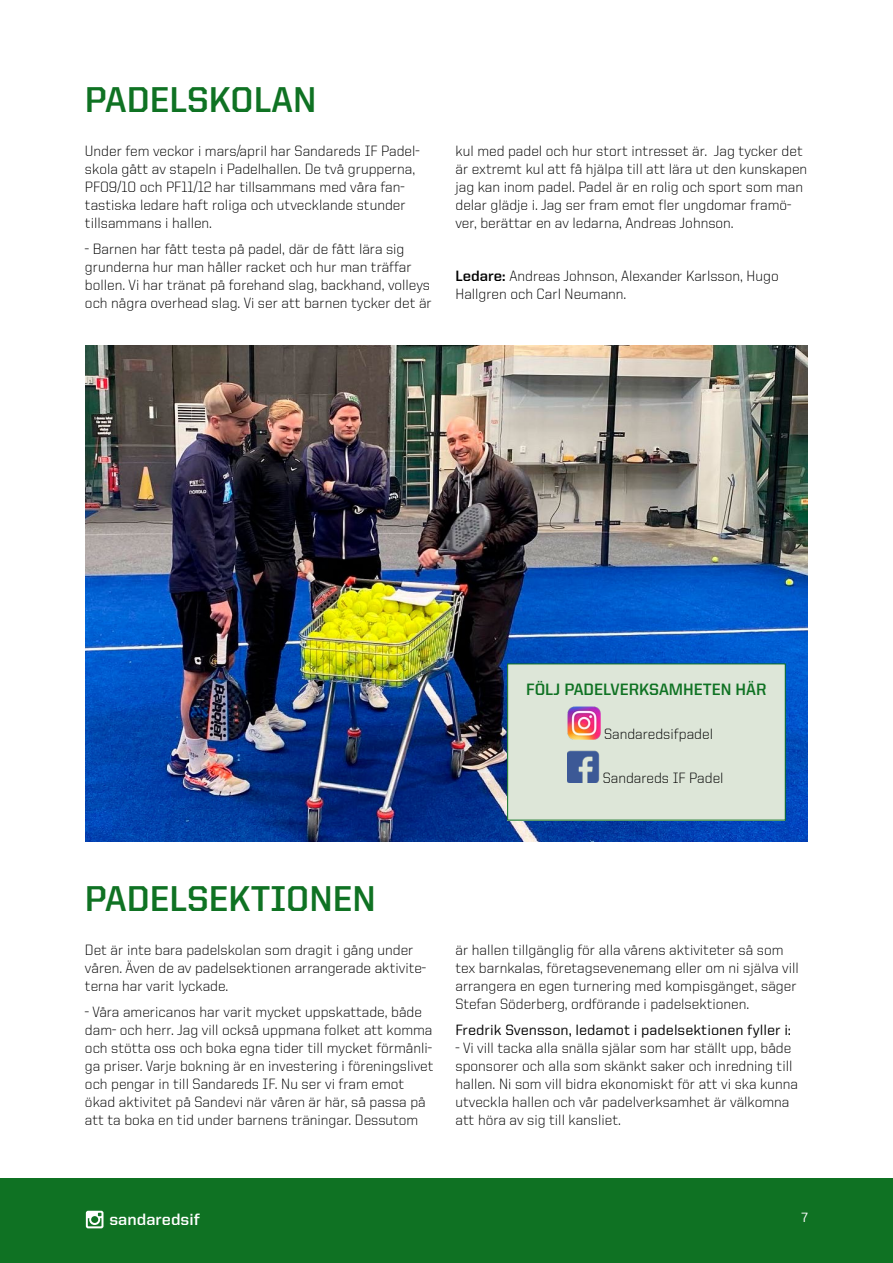
<style>
.page{position:relative;width:893px;height:1263px;background:#fff}
.page>*{position:absolute;margin:0;border:0;box-sizing:border-box;transform-origin:0 0}
.t1{font:700 36px "United Sans Reg";color:#0f7223}
.t2{font:700 16.5px "United Sans Reg";color:#0f7223}
.t3{font:700 16.5px "United Sans Reg";color:#fff}
.t4{font:300 15px/18px "United Sans Reg";color:#000}
.t5{font:500 15px "United Sans Reg";color:#000}
.t6{font:500 13.5px "United Sans Reg";color:#fff}
.s1{font-weight:700}
</style>
<div class="page">
<img style="left:85px;top:345px;width:723px;height:496px">
<div style="left:508px;top:664px;width:277px;height:156px;background:#dde6d8"></div>
<img style="left:567px;top:706px;width:33px;height:33px">
<img style="left:567px;top:751px;width:32px;height:32px">
<div style="left:0;top:1178px;width:893px;height:85px;background:#0f7223"></div>
<svg style="left:86px;top:1211px;width:17px;height:17px"></svg>
<h1 class="t1" style="left:85px;top:80px;width:233px">PADELSKOLAN</h1>
<p class="t4" style="left:85px;top:142px;width:336px">Under fem veckor i mars/april har Sandareds IF Padel&shy;skola gått av stapeln i Padelhallen. De två grupperna, PF09/10 och PF11/12 har tillsammans med våra fan&shy;tastiska ledare haft roliga och utvecklande stunder tillsammans i hallen.</p>
<p class="t4" style="left:85px;top:240px;width:348px">- Barnen har fått testa på padel, där de fått lära sig grunderna hur man håller racket och hur man träffar bollen. Vi har tränat på forehand slag, backhand, volleys och några overhead slag. Vi ser att barnen tycker det är</p>
<p class="t4" style="left:455px;top:142px;width:353px">kul med padel och hur stort intresset är. Jag tycker det är extremt kul att få hjälpa till att lära ut den kunskapen jag kan inom padel. Padel är en rolig och sport som man delar glädje i. Jag ser fram emot fler ungdomar framö&shy;ver, berättar en av ledarna, Andreas Johnson.</p>
<p class="t4" style="left:455px;top:267px;width:325px"><span class="s1">Ledare:</span> Andreas Johnson, Alexander Karlsson, Hugo<br>Hallgren och Carl Neumann.</p>
<p class="t2" style="left:526px;top:680px;width:242px">FÖLJ PADELVERKSAMHETEN HÄR</p>
<p class="t4" style="left:604px;top:725px;width:111px">Sandaredsifpadel</p>
<p class="t4" style="left:603px;top:768px;width:122px">Sandareds IF Padel</p>
<h1 class="t1" style="left:85px;top:879px;width:292px">PADELSEKTIONEN</h1>
<p class="t4" style="left:85px;top:941px;width:343px">Det är inte bara padelskolan som dragit i gång under våren. Även de av padelsektionen arrangerade aktivite&shy;terna har varit lyckade.</p>
<p class="t4" style="left:85px;top:1003px;width:350px">- Våra americanos har varit mycket uppskattade, både dam- och herr. Jag vill också uppmana folket att komma och stötta oss och boka egna tider till mycket förmånli&shy;ga priser. Varje bokning är en investering i föreningslivet och pengar in till Sandareds IF. Nu ser vi fram emot ökad aktivitet på Sandevi när våren är här, så passa på att ta boka en tid under barnens träningar. Dessutom</p>
<p class="t4" style="left:455px;top:941px;width:345px">är hallen tillgänglig för alla vårens aktiviteter så som tex barnkalas, företagsevenemang eller om ni själva vill arrangera en egen turnering med kompisgänget, säger Stefan Söderberg, ordförande i padelsektionen.</p>
<p class="t5" style="left:455px;top:1022px;width:337px">Fredrik Svensson, ledamot i padelsektionen fyller i:</p>
<p class="t4" style="left:455px;top:1039px;width:344px">- Vi vill tacka alla snälla själar som har ställt upp, både sponsorer och alla som skänkt saker och inredning till hallen. Ni som vill bidra ekonomiskt för att vi ska kunna utveckla hallen och vår padelverksamhet är välkomna att höra av sig till kansliet.</p>
<p class="t3" style="left:109px;top:1210px;width:92px">sandaredsif</p>
<p class="t6" style="left:801px;top:1210px;width:8px">7</p>
</div>
